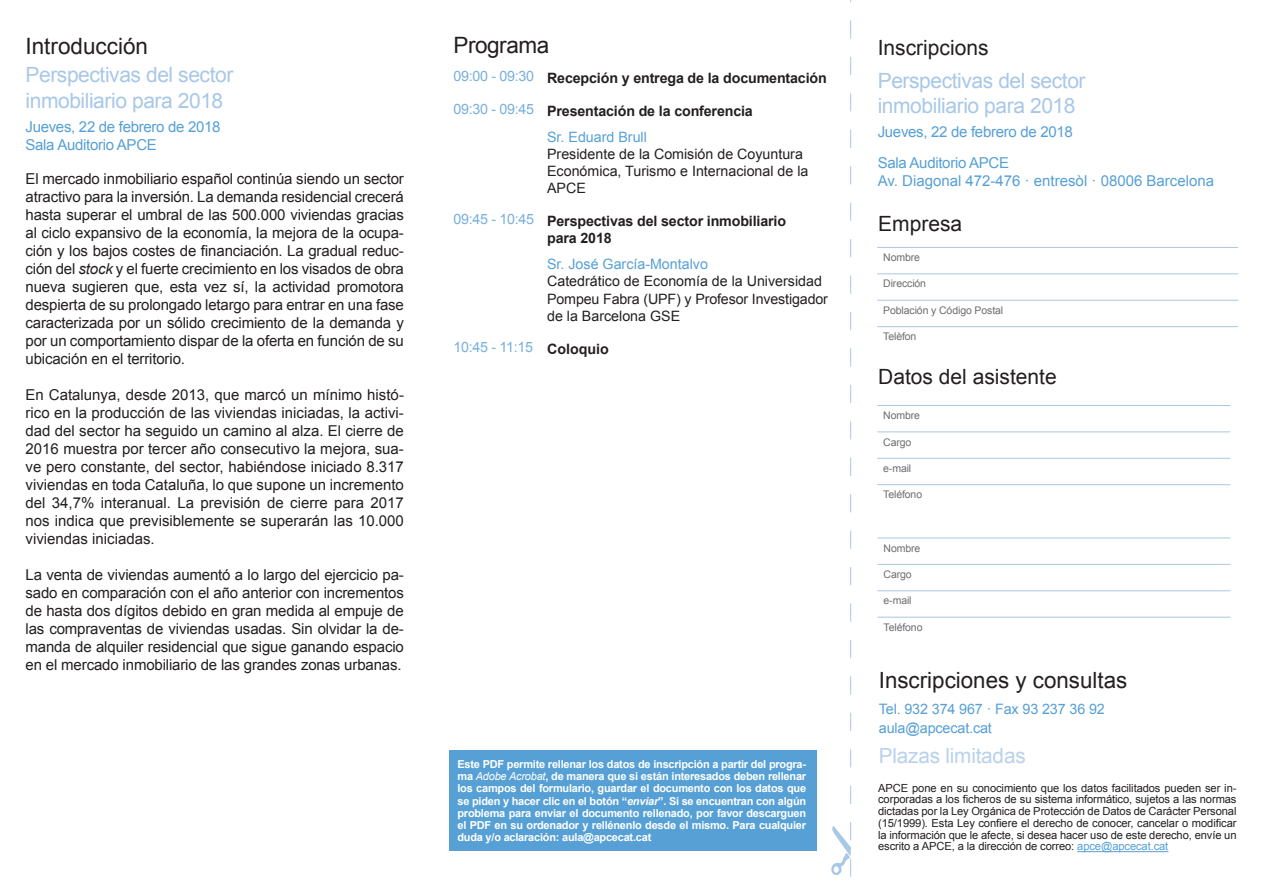
<style>
.page{position:relative;width:1263px;height:893px;background:#fff}
.page>*{position:absolute;margin:0;border:0;box-sizing:border-box;transform-origin:0 0}
.t1{font:22.5px "Arial";color:#231f20}
.t2{font:22.5px "Arial";letter-spacing:-.02em;color:#231f20}
.t3{font:22.35px "Arial";color:#231f20}
.t4{font:21px/25.5px "Arial";letter-spacing:-.02em;color:#a8c8e7}
.t5{font:21px "Arial";color:#231f20}
.t6{font:20.7px "Arial";letter-spacing:-.01em;color:#b8d2ec}
.t7{font:15px/18px "Arial";letter-spacing:-.01em;color:#231f20;text-align:justify}
.t8{font:15px/18px "Arial";letter-spacing:-.02em;color:#56a0d5}
.t9{font:15px "Arial";color:#56a0d5}
.t10{font:14.4px/18.9px "Arial";letter-spacing:-.01em;color:#56a0d5}
.t11{font:14.25px/17.2px "Arial";color:#231f20}
.t12{font:700 14.25px/25.8px "Arial";letter-spacing:-.01em;color:#231f20}
.t13{font:14.25px "Arial";color:#56a0d5}
.t14{font:14.25px "Arial";letter-spacing:-.02em;color:#78afdc}
.t15{font:11.25px/11.7px "Arial";letter-spacing:-.01em;color:#231f20;text-align:justify}
.t16{font:700 10.95px/12.1px "Arial";letter-spacing:-.02em;color:#fff;text-align:justify}
.t17{font:10.5px "Arial";letter-spacing:-.01em;color:#6c6d70}
.s1{font-style:italic}
.s2{font-weight:400;color:#78afdc}
.s3{font-weight:400;color:#56a0d5}
.s4{font-weight:700;color:#231f20}
.s5{font-weight:400;font-style:italic}
.s6{color:#56a0d5}
</style>
<div class="page">
<svg style="left:831px;top:0;width:21px;height:877px"></svg>
<div style="left:833px;top:866px;width:6px;height:7px;background:#fff;border-radius:50%"></div>
<div style="left:832px;top:865px;width:8px;height:9px;border:2px solid #a8c8e7;border-radius:50%"></div>
<div style="left:449px;top:750px;width:367px;height:100px;background:#56a0d5"></div>
<hr style="left:877px;top:247px;width:361px;height:1px;background:#a8c8e7">
<hr style="left:877px;top:273px;width:361px;height:1px;background:#a8c8e7">
<hr style="left:877px;top:300px;width:361px;height:1px;background:#a8c8e7">
<hr style="left:877px;top:326px;width:361px;height:1px;background:#a8c8e7">
<hr style="left:877px;top:405px;width:353px;height:1px;background:#a8c8e7">
<hr style="left:877px;top:431px;width:353px;height:1px;background:#a8c8e7">
<hr style="left:877px;top:458px;width:353px;height:1px;background:#a8c8e7">
<hr style="left:877px;top:484px;width:353px;height:1px;background:#a8c8e7">
<hr style="left:877px;top:538px;width:353px;height:1px;background:#a8c8e7">
<hr style="left:877px;top:564px;width:353px;height:1px;background:#a8c8e7">
<hr style="left:877px;top:590px;width:353px;height:1px;background:#a8c8e7">
<hr style="left:877px;top:617px;width:353px;height:1px;background:#a8c8e7">
<hr style="left:1077px;top:851px;width:91px;height:1px;background:#56a0d5">
<h1 class="t1" style="left:26px;top:31px;width:124px">Introducción</h1>
<h3 class="t4" style="left:26px;top:62px;width:209px">Perspectivas del sector inmobiliario para 2018</h3>
<p class="t8" style="left:26px;top:117px;width:197px">Jueves, 22 de febrero de 2018<br>Sala Auditorio APCE</p>
<p class="t7" style="left:26px;top:170px;width:380px">El mercado inmobiliario español continúa siendo un sector atractivo para la inversión. La demanda residencial crecerá hasta superar el umbral de las 500.000 viviendas gracias al ciclo expansivo de la economía, la mejora de la ocupa&shy;ción y los bajos costes de financiación. La gradual reduc&shy;ción del <span class="s1">stock</span> y el fuerte crecimiento en los visados de obra nueva sugieren que, esta vez sí, la actividad promotora despierta de su prolongado letargo para entrar en una fase caracterizada por un sólido crecimiento de la demanda y por un comportamiento dispar de la oferta en función de su ubicación en el territorio.</p>
<p class="t7" style="left:26px;top:386px;width:380px">En Catalunya, desde 2013, que marcó un mínimo histó&shy;rico en la producción de las viviendas iniciadas, la activi&shy;dad del sector ha seguido un camino al alza. El cierre de 2016 muestra por tercer año consecutivo la mejora, sua&shy;ve pero constante, del sector, habiéndose iniciado 8.317 viviendas en toda Cataluña, lo que supone un incremento del 34,7% interanual. La previsión de cierre para 2017 nos indica que previsiblemente se superarán las 10.000 viviendas iniciadas.</p>
<p class="t7" style="left:26px;top:566px;width:380px">La venta de viviendas aumentó a lo largo del ejercicio pa&shy;sado en comparación con el año anterior con incrementos de hasta dos dígitos debido en gran medida al empuje de las compraventas de viviendas usadas. Sin olvidar la de&shy;manda de alquiler residencial que sigue ganando espacio en el mercado inmobiliario de las grandes zonas urbanas.</p>
<h1 class="t2" style="left:454px;top:30px;width:97px">Programa</h1>
<h3 class="t5" style="left:878px;top:34px;width:112px">Inscripcions</h3>
<h3 class="t4" style="left:878px;top:68px;width:209px">Perspectivas del sector inmobiliario para 2018</h3>
<p class="t8" style="left:878px;top:117px;width:197px;line-height:30.8px">Jueves, 22 de febrero de 2018<br>Sala Auditorio APCE</p>
<p class="t9" style="left:878px;top:171px;width:338px">Av. Diagonal 472-476 · entresòl · 08006 Barcelona</p>
<p class="t12" style="left:454px;top:66px;width:375px"><span class="s2">09:00 - 09:30</span> Recepción y entrega de la documentación</p>
<p class="t12" style="left:547px;top:98px;width:207px;text-indent:-94px"><span class="s2">09:30 - 09:45</span> Presentación de la conferencia<br><span class="s3">Sr. Eduard Brull</span></p>
<p class="t11" style="left:547px;top:145px;width:263px">Presidente de la Comisión de Coyuntura<br>Económica, Turismo e Internacional de la<br>APCE</p>
<p class="t12" style="left:547px;top:213px;width:240px;line-height:17.2px;text-indent:-94px"><span class="s2">09:45 - 10:45</span> Perspectivas del sector inmobiliario para 2018</p>
<p class="t13" style="left:547px;top:255px;width:162px">Sr. José García-Montalvo</p>
<p class="t11" style="left:547px;top:273px;width:282px">Catedrático de Economía de la Universidad<br>Pompeu Fabra (UPF) y Profesor Investigador de la Barcelona GSE</p>
<p class="t14" style="left:454px;top:337px;width:157px">10:45 - 11:15 <span class="s4">Coloquio</span></p>
<h3 class="t5" style="left:878px;top:210px;width:86px">Empresa</h3>
<p class="t17" style="left:883px;top:250px;width:38px">Nombre</p>
<p class="t17" style="left:883px;top:277px;width:44px">Dirección</p>
<p class="t17" style="left:883px;top:303px;width:122px">Población y Código Postal</p>
<p class="t17" style="left:883px;top:330px;width:35px">Telèfon</p>
<h3 class="t5" style="left:878px;top:363px;width:180px">Datos del asistente</h3>
<p class="t17" style="left:883px;top:409px;width:38px">Nombre</p>
<p class="t17" style="left:883px;top:435px;width:30px">Cargo</p>
<p class="t17" style="left:883px;top:461px;width:30px">e-mail</p>
<p class="t17" style="left:883px;top:488px;width:40px">Teléfono</p>
<p class="t16" style="left:457px;top:758px;width:350px">Este PDF permite rellenar los datos de inscripción a partir del progra&shy;ma <span class="s5">Adobe Acrobat</span>, de manera que si están interesados deben rellenar los campos del formulario, guardar el documento con los datos que se piden y hacer clic en el botón “<span class="s1">enviar</span>”. Si se encuentran con algún problema para enviar el documento rellenado, por favor descarguen el PDF en su ordenador y rellénenlo desde el mismo. Para cualquier duda y/o aclaración: aula@apcecat.cat</p>
<p class="t17" style="left:883px;top:541px;width:38px">Nombre</p>
<p class="t17" style="left:883px;top:567px;width:30px">Cargo</p>
<p class="t17" style="left:883px;top:594px;width:30px">e-mail</p>
<p class="t17" style="left:883px;top:620px;width:40px">Teléfono</p>
<h2 class="t3" style="left:879px;top:666px;width:250px">Inscripciones y consultas</h2>
<p class="t10" style="left:879px;top:699px;width:228px">Tel. 932 374 967 · Fax 93 237 36 92 aula@apcecat.cat</p>
<h3 class="t6" style="left:879px;top:742px;width:148px">Plazas limitadas</h3>
<p class="t15" style="left:878px;top:782px;width:360px">APCE pone en su conocimiento que los datos facilitados pueden ser in&shy;corporadas a los ficheros de su sistema informático, sujetos a las normas dictadas por la Ley Orgánica de Protección de Datos de Carácter Personal (15/1999). Esta Ley confiere el derecho de conocer, cancelar o modificar la información que le afecte, si desea hacer uso de este derecho, envíe un escrito a APCE, a la dirección de correo: <span class="s6">apce@apcecat.cat</span></p>
</div>
